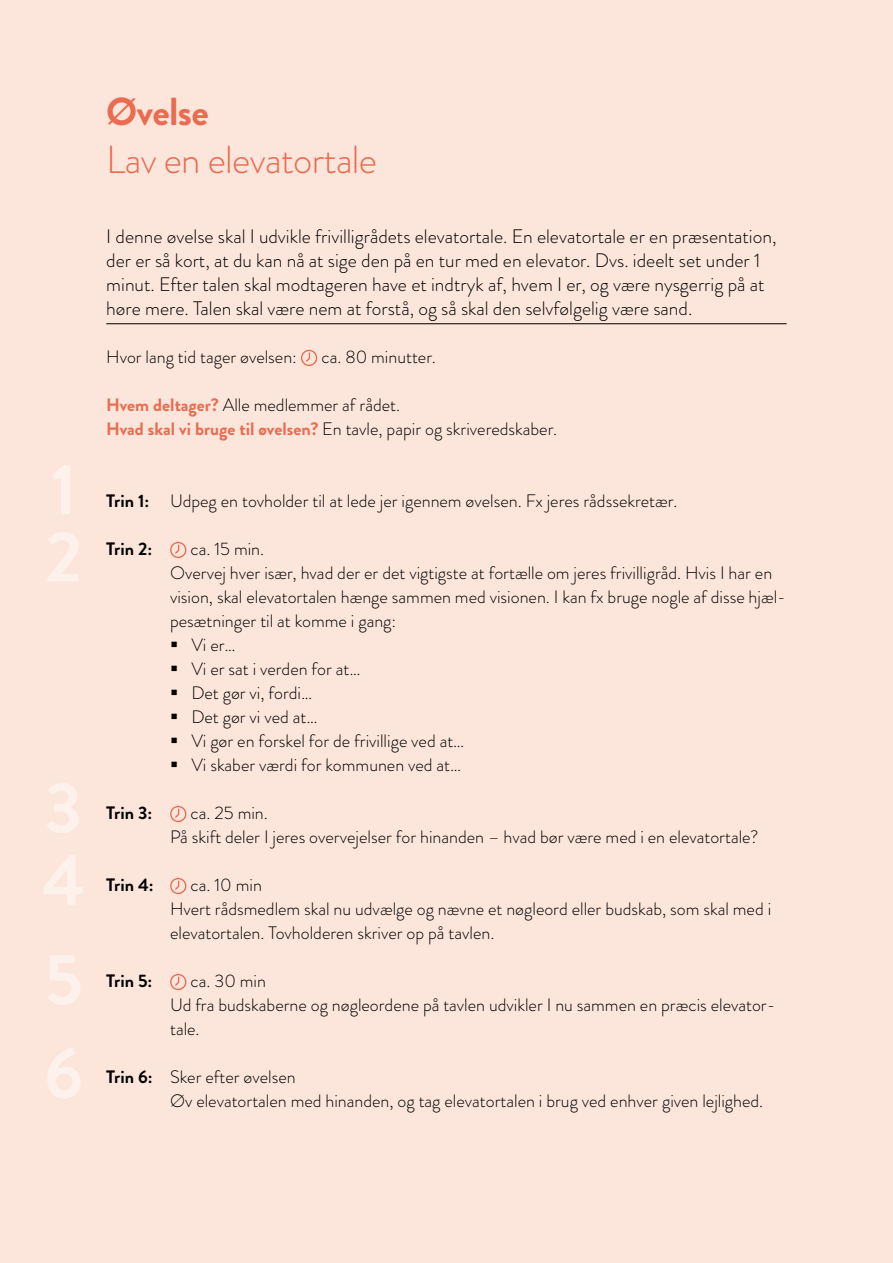
<style>
.page{position:relative;width:893px;height:1263px;background:#fce5db}
.page>*{position:absolute;margin:0;border:0;box-sizing:border-box;transform-origin:0 0}
.øvelser_H1_øvelse{font:300 39px "Brandon Grotesque";letter-spacing:-.015em;color:#ea6b4f}
.øvelser_H1_øvelse-2{font:700 39px "Brandon Grotesque";letter-spacing:-.015em;color:#ea6b4f}
.øvelser_manchet{font:300 19.5px/24px "Brandon Grotesque";color:#000}
.øvelser_Normal_tab_1{font:300 18px/24px "Brandon Grotesque";color:#000}
.øvelser_Normal_tab_2{font:300 18px/24px "Brandon Grotesque";color:#000}
.øvelser_Normal_tab_2_u_afstand{font:300 18px/24px "Brandon Grotesque";color:#000}
.øvelser_Normal_tab_punkt{font:300 18px "Brandon Grotesque";color:#000}
.øvelser_Normal_u_afstand{font:300 18px "Brandon Grotesque";color:#000}
.øvelser_Normal_tab_1-2{font:700 18px "Brandon Grotesque";color:#000}
.øvelser_Normal_tab_2_u_afstand-2{font:700 18px "Brandon Grotesque";color:#000}
.øvelser_Normal_tab_2-2{font:700 18px "Brandon Grotesque";color:#000}
.s1{font-weight:700;color:#ea6b4f}
.s2{font-weight:700}
</style>
<div class="page">
<hr style="left:106px;top:323px;width:681px;height:1px;background:#000">
<svg style="left:301px;top:350px;width:16px;height:16px"></svg>
<svg style="left:170px;top:542px;width:16px;height:16px"></svg>
<svg style="left:170px;top:806px;width:16px;height:16px"></svg>
<svg style="left:170px;top:878px;width:16px;height:16px"></svg>
<svg style="left:170px;top:974px;width:16px;height:16px"></svg>
<h1 class="øvelser_H1_øvelse-2" style="left:106px;top:84px;width:104px">Øvelse</h1>
<h1 class="øvelser_H1_øvelse" style="left:106px;top:133px;width:272px">Lav en elevatortale</h1>
<p class="øvelser_manchet" style="left:106px;top:224px;width:672px">I denne øvelse skal I udvikle frivilligrådets elevatortale. En elevatortale er en præsentation, der er så kort, at du kan nå at sige den på en tur med en elevator. Dvs. ideelt set under 1 minut. Efter talen skal modtageren have et indtryk af, hvem I er, og være nysgerrig på at høre mere. Talen skal være nem at forstå, og så skal den selvfølgelig være sand.</p>
<p class="øvelser_Normal_tab_1" style="left:106px;top:345px;width:192px">Hvor lang tid tager øvelsen:</p>
<p class="øvelser_Normal_tab_1" style="left:321px;top:345px;width:116px">ca. 80 minutter.</p>
<p class="øvelser_Normal_u_afstand" style="left:106px;top:393px;width:295px"><span class="s1">Hvem deltager?</span> Alle medlemmer af rådet.</p>
<p class="øvelser_Normal_u_afstand" style="left:106px;top:417px;width:452px"><span class="s1">Hvad skal vi bruge til øvelsen?</span> En tavle, papir og skriveredskaber.</p>
<p class="øvelser_Normal_tab_1" style="left:106px;top:489px;width:572px"><span class="s2">Trin 1:</span> Udpeg en tovholder til at lede jer igennem øvelsen. Fx jeres rådssekretær.</p>
<p class="øvelser_Normal_tab_2_u_afstand-2" style="left:106px;top:536px;width:47px">Trin 2:</p>
<p class="øvelser_Normal_tab_2_u_afstand" style="left:191px;top:537px;width:75px">ca. 15 min.</p>
<p class="øvelser_Normal_tab_2_u_afstand" style="left:170px;top:561px;width:617px">Overvej hver især, hvad der er det vigtigste at fortælle om jeres frivilligråd. Hvis I har en vision, skal elevatortalen hænge sammen med visionen. I kan fx bruge nogle af disse hjæl&shy;pesætninger til at komme i gang:</p>
<p class="øvelser_Normal_tab_punkt" style="left:191px;top:633px;width:46px">Vi er…</p>
<p class="øvelser_Normal_tab_punkt" style="left:191px;top:657px;width:171px">Vi er sat i verden for at…</p>
<p class="øvelser_Normal_tab_punkt" style="left:191px;top:681px;width:123px">Det gør vi, fordi…</p>
<p class="øvelser_Normal_tab_punkt" style="left:191px;top:705px;width:128px">Det gør vi ved at…</p>
<p class="øvelser_Normal_tab_punkt" style="left:191px;top:729px;width:275px">Vi gør en forskel for de frivillige ved at…</p>
<p class="øvelser_Normal_tab_punkt" style="left:191px;top:753px;width:272px">Vi skaber værdi for kommunen ved at…</p>
<p class="øvelser_Normal_tab_1-2" style="left:106px;top:800px;width:47px">Trin 3:</p>
<p class="øvelser_Normal_tab_1" style="left:191px;top:801px;width:79px">ca. 25 min.</p>
<p class="øvelser_Normal_tab_1" style="left:170px;top:825px;width:590px">På skift deler I jeres overvejelser for hinanden – hvad bør være med i en elevatortale?</p>
<p class="øvelser_Normal_tab_2-2" style="left:106px;top:872px;width:49px">Trin 4:</p>
<p class="øvelser_Normal_tab_2" style="left:191px;top:873px;width:73px">ca. 10 min</p>
<p class="øvelser_Normal_tab_2" style="left:170px;top:897px;width:603px">Hvert rådsmedlem skal nu udvælge og nævne et nøgleord eller budskab, som skal med i elevatortalen. Tovholderen skriver op på tavlen.</p>
<p class="øvelser_Normal_tab_1-2" style="left:106px;top:968px;width:48px">Trin 5:</p>
<p class="øvelser_Normal_tab_1" style="left:191px;top:969px;width:77px">ca. 30 min</p>
<p class="øvelser_Normal_tab_1" style="left:170px;top:993px;width:607px">Ud fra budskaberne og nøgleordene på tavlen udvikler I nu sammen en præcis elevator&shy;tale.</p>
<p class="øvelser_Normal_tab_2" style="left:106px;top:1065px;width:191px"><span class="s2">Trin 6:</span> Sker efter øvelsen</p>
<p class="øvelser_Normal_tab_2" style="left:170px;top:1089px;width:595px">Øv elevatortalen med hinanden, og tag elevatortalen i brug ved enhver given lejlighed.</p>
</div>
